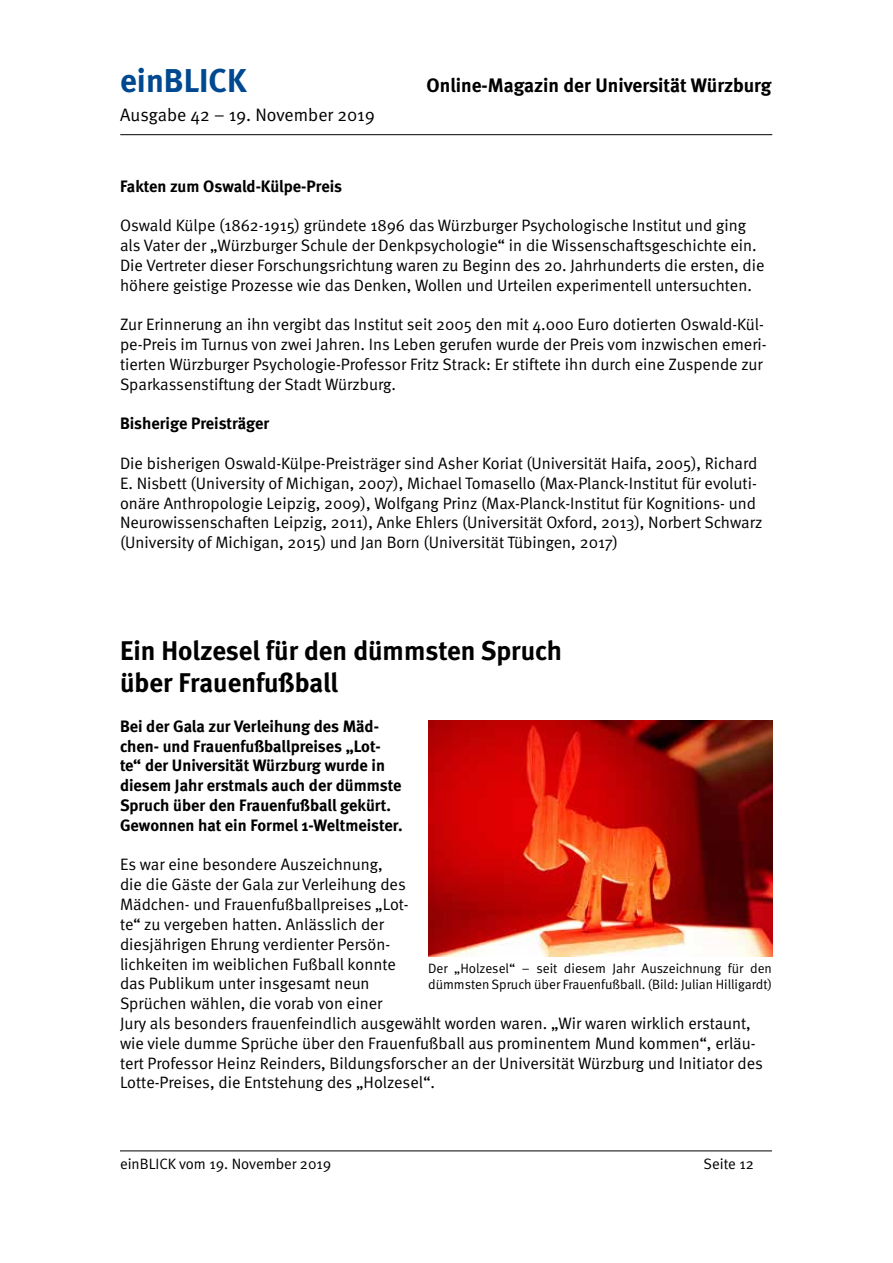
<style>
.page{position:relative;width:893px;height:1263px;background:#fff}
.page>*{position:absolute;margin:0;border:0;box-sizing:border-box;transform-origin:0 0}
.t1{font:700 33px "Meta";color:#004990}
.t2{font:700 27px/32.4px "Meta";color:#000}
.t3{font:700 19.5px "Meta";color:#000}
.t4{font:18px "Meta Normal";color:#000}
.t5{font:16.5px/19.8px "Meta Normal";color:#000}
.t6{font:700 16.5px/19.8px "Meta";color:#000}
.t7{font:15px "Meta Normal";color:#000}
.t8{font:13.5px/16.2px "Meta Normal";color:#000}
</style>
<div class="page">
<hr style="left:120px;top:134px;width:652px;height:1px;background:#000">
<hr style="left:120px;top:1150px;width:652px;height:1px;background:#000">
<img style="left:428px;top:720px;width:344px;height:236px">
<h1 class="t1" style="left:120px;top:61px;width:128px">einBLICK</h1>
<p class="t3" style="left:427px;top:74px;width:346px">Online-Magazin der Universität Würzburg</p>
<p class="t4" style="left:120px;top:105px;width:256px">Ausgabe 42 – 19. November 2019</p>
<p class="t6" style="left:120px;top:176px;width:223px">Fakten zum Oswald-Külpe-Preis</p>
<p class="t5" style="left:120px;top:216px;width:646px">Oswald Külpe (1862-1915) gründete 1896 das Würzburger Psychologische Institut und ging als Vater der „Würzburger Schule der Denkpsychologie“ in die Wissenschaftsgeschichte ein.<br>Die Vertreter dieser Forschungsrichtung waren zu Beginn des 20. Jahrhunderts die ersten, die höhere geistige Prozesse wie das Denken, Wollen und Urteilen experimentell untersuchten.</p>
<p class="t5" style="left:120px;top:315px;width:648px">Zur Erinnerung an ihn vergibt das Institut seit 2005 den mit 4.000 Euro dotierten Oswald-Kül&shy;pe-Preis im Turnus von zwei Jahren. Ins Leben gerufen wurde der Preis vom inzwischen emeri&shy;tierten Würzburger Psychologie-Professor Fritz Strack: Er stiftete ihn durch eine Zuspende zur Sparkassenstiftung der Stadt Würzburg.</p>
<p class="t6" style="left:120px;top:414px;width:151px">Bisherige Preisträger</p>
<p class="t5" style="left:120px;top:453px;width:644px">Die bisherigen Oswald-Külpe-Preisträger sind Asher Koriat (Universität Haifa, 2005), Richard E. Nisbett (University of Michigan, 2007), Michael Tomasello (Max-Planck-Institut für evoluti&shy;onäre Anthropologie Leipzig, 2009), Wolfgang Prinz (Max-Planck-Institut für Kognitions- und Neurowissenschaften Leipzig, 2011), Anke Ehlers (Universität Oxford, 2013), Norbert Schwarz (University of Michigan, 2015) und Jan Born (Universität Tübingen, 2017)</p>
<h2 class="t2" style="left:120px;top:634px;width:443px">Ein Holzesel für den dümmsten Spruch über Frauenfußball</h2>
<p class="t6" style="left:120px;top:716px;width:284px">Bei der Gala zur Verleihung des Mäd&shy;chen- und Frauenfußballpreises „Lot&shy;te“ der Universität Würzburg wurde in diesem Jahr erstmals auch der dümmste Spruch über den Frauenfußball gekürt.<br>Gewonnen hat ein Formel 1-Weltmeister.</p>
<p class="t5" style="left:120px;top:855px;width:644px">Es war eine besondere Auszeichnung,<br>die die Gäste der Gala zur Verleihung des<br>Mädchen- und Frauenfußballpreises „Lot-<br>te“ zu vergeben hatten. Anlässlich der<br>diesjährigen Ehrung verdienter Persön-<br>lichkeiten im weiblichen Fußball konnte<br>das Publikum unter insgesamt neun<br>Sprüchen wählen, die vorab von einer<br>Jury als besonders frauenfeindlich ausgewählt worden waren. „Wir waren wirklich erstaunt, wie viele dumme Sprüche über den Frauenfußball aus prominentem Mund kommen“, erläu&shy;tert Professor Heinz Reinders, Bildungsforscher an der Universität Würzburg und Initiator des Lotte-Preises, die Entstehung des „Holzesel“.</p>
<p class="t8" style="left:428px;top:960px;width:345px">Der „Holzesel“ – seit diesem Jahr Auszeichnung für den dümmsten Spruch über Frauenfußball. (Bild: Julian Hilligardt)</p>
<p class="t7" style="left:120px;top:1155px;width:213px">einBLICK vom 19. November 2019</p>
<p class="t7" style="left:704px;top:1155px;width:52px">Seite 12</p>
</div>
